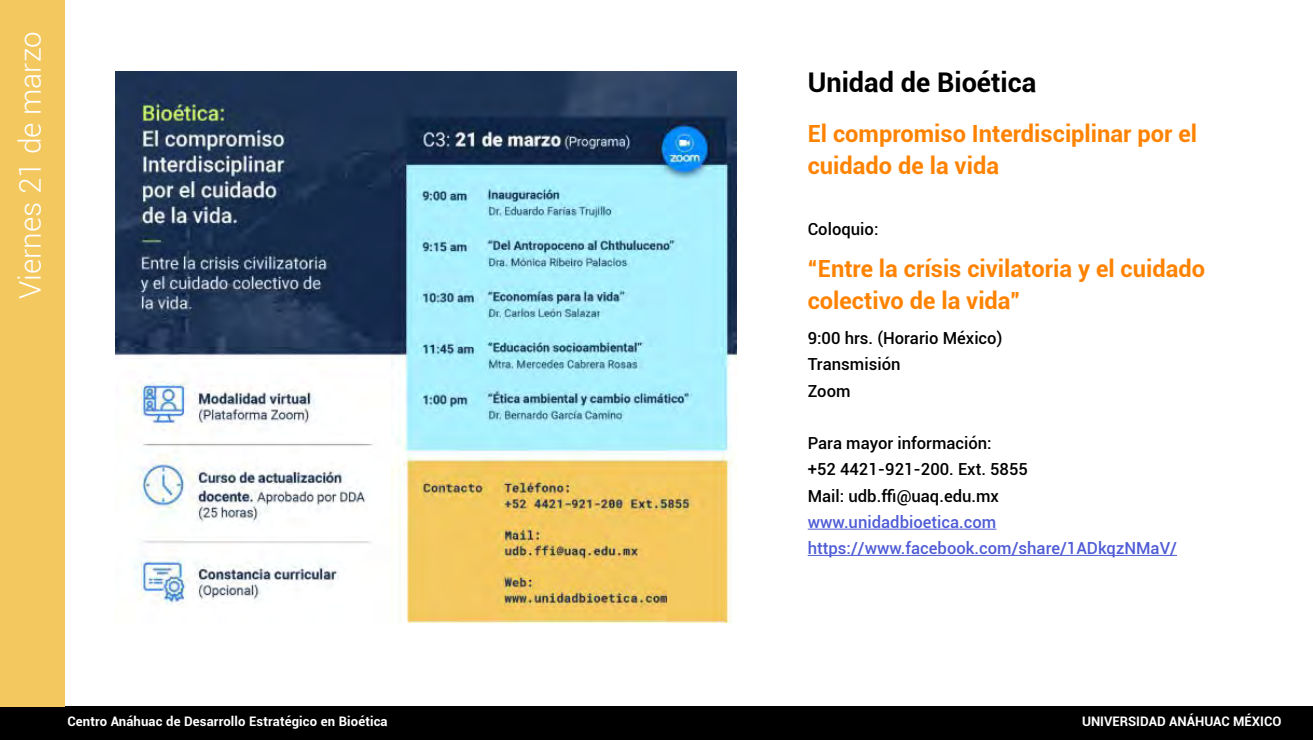
<style>
.page{position:relative;width:1313px;height:740px;background:#fff}
.page>*{position:absolute;margin:0;border:0;box-sizing:border-box;transform-origin:0 0}
.t1{font:300 29.75px "Roboto";color:#fff}
.t2{font:700 27.12px "Roboto";color:#000}
.t3{font:700 23.62px/32.4px "Roboto";color:#ff8300}
.t4{font:500 16.62px/26.2px "Roboto";color:#000}
.t5{font:500 16.62px/26.2px "Roboto";color:#4f5cd6}
.t6{font:700 13.12px "Roboto";letter-spacing:.01em;color:#fff}
</style>
<div class="page">
<div style="left:0;top:706px;width:1312px;height:33px;background:#000"></div>
<div style="left:0;top:0;width:65px;height:706px;background:#f3c85f"></div>
<img style="left:116px;top:71px;width:620px;height:553px">
<hr style="left:807px;top:528px;width:189px;height:1px;background:#4f5cd6">
<hr style="left:807px;top:555px;width:370px;height:1px;background:#4f5cd6">
<h1 class="t1" style="left:10px;top:299px;width:269px;rotate:-90deg">Viernes 21 de marzo</h1>
<h2 class="t2" style="left:807px;top:63px;width:230px">Unidad de Bioética</h2>
<h3 class="t3" style="left:807px;top:116px;width:391px">El compromiso Interdisciplinar por el cuidado de la vida</h3>
<p class="t4" style="left:807px;top:216px;width:72px">Coloquio:</p>
<h3 class="t3" style="left:807px;top:251px;width:399px">“Entre la crísis civilatoria y el cuidado colectivo de la vida”</h3>
<p class="t4" style="left:807px;top:324px;width:196px">9:00 hrs. (Horario México)<br>Transmisión<br>Zoom</p>
<p class="t4" style="left:807px;top:429px;width:222px">Para mayor información:<br>+52 4421-921-200. Ext. 5855<br>Mail: udb.ffi@uaq.edu.mx</p>
<p class="t5" style="left:807px;top:508px;width:371px">www.unidadbioetica.com https://www.facebook.com/share/1ADkqzNMaV/</p>
<p class="t6" style="left:67px;top:711px;width:322px">Centro Anáhuac de Desarrollo Estratégico en Bioética</p>
<p class="t6" style="left:1082px;top:711px;width:201px">UNIVERSIDAD ANÁHUAC MÉXICO</p>
</div>
